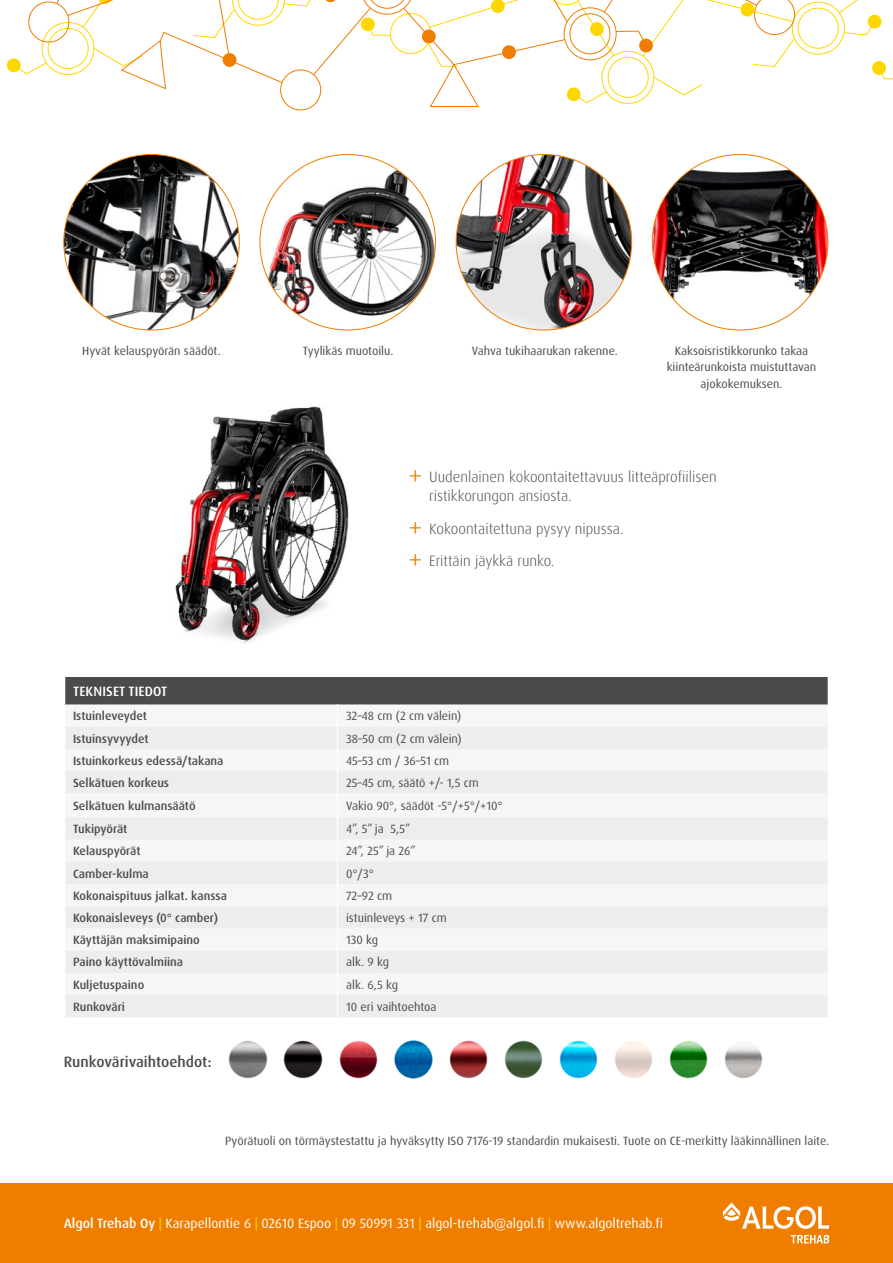
<style>
.page{position:relative;width:893px;height:1263px;background:#fff}
.page>*{position:absolute;margin:0;border:0;box-sizing:border-box;transform-origin:0 0}
.t1{font:300 15px/19.5px "Dax Pro";color:#4b4b4a}
.t2{font:500 15px "Dax Pro";color:#4b4b4a}
.t3{font:13.5px "Dax Pro";color:#fff}
.t4{font:500 13.5px "Dax Pro";letter-spacing:.01em;color:#fff}
.t5{font:12px/16.5px "Dax Pro";color:#4b4b4a;text-align:center}
.t6{font:500 12px "Dax Pro";color:#4b4b4a}
.s1{font-size:30px;color:#ef7d00}
.s2{font-weight:500}
.s3{color:#ffd700}
</style>
<div class="page">
<div style="left:0;top:1183px;width:893px;height:80px;background:#ef7d00"></div>
<svg style="left:6px;top:0;width:887px;height:111px"></svg>
<svg style="left:723px;top:1202px;width:106px;height:27px"></svg>
<svg style="left:791px;top:1235px;width:38px;height:8px"></svg>
<div style="left:65px;top:677px;width:763px;height:27px;background:#4b4b4a"></div>
<div style="left:65px;top:704px;width:763px;height:23px;background:#f6f6f6"></div>
<svg style="left:65px;top:727px;width:763px;height:290px;fill:#ededed"></svg>
<svg style="left:337px;top:704px;width:1px;height:313px"></svg>
<img style="left:615px;top:1041px;width:37px;height:37px">
<img style="left:394px;top:1040px;width:38px;height:39px">
<img style="left:669px;top:1041px;width:38px;height:38px">
<img style="left:284px;top:1040px;width:38px;height:39px">
<img style="left:504px;top:1040px;width:38px;height:39px">
<img style="left:449px;top:1040px;width:38px;height:39px">
<img style="left:339px;top:1040px;width:38px;height:39px">
<img style="left:724px;top:1044px;width:38px;height:35px">
<img style="left:229px;top:1040px;width:38px;height:39px">
<img style="left:559px;top:1040px;width:38px;height:39px">
<img style="left:64px;top:154px;width:175px;height:176px;border-radius:88px">
<img style="left:260px;top:154px;width:175px;height:176px;border-radius:88px">
<img style="left:456px;top:154px;width:176px;height:176px;border-radius:88px">
<img style="left:652px;top:154px;width:176px;height:176px;border-radius:88px">
<img style="left:175px;top:406px;width:174px;height:237px">
<p class="t5" style="left:82px;top:342px;width:140px">Hyvät kelauspyörän säädöt.</p>
<p class="t5" style="left:303px;top:342px;width:92px">Tyylikäs muotoilu.</p>
<p class="t5" style="left:472px;top:342px;width:148px">Vahva tukihaarukan rakenne.</p>
<p class="t5" style="left:667px;top:342px;width:151px">Kaksoisristikkorunko takaa kiinteärunkoista muistuttavan ajokokemuksen.</p>
<p class="t1" style="left:429px;top:467px;width:289px;text-indent:-21px"><span class="s1">+</span> Uudenlainen kokoontaitettavuus litteäprofiilisen ristikkorungon ansiosta.</p>
<p class="t1" style="left:408px;top:512px;width:217px;line-height:32.2px"><span class="s1">+</span> Kokoontaitettuna pysyy nipussa. <span class="s1">+</span> Erittäin jäykkä runko.</p>
<p class="t4" style="left:73px;top:682px;width:96px">TEKNISET TIEDOT</p>
<p class="t6" style="left:73px;top:708px;width:75px">Istuinleveydet</p>
<p class="t5" style="left:346px;top:708px;width:117px">32–48 cm (2 cm välein)</p>
<p class="t6" style="left:73px;top:731px;width:77px">Istuinsyvyydet</p>
<p class="t5" style="left:346px;top:730px;width:117px">38–50 cm (2 cm välein)</p>
<p class="t6" style="left:73px;top:753px;width:152px">Istuinkorkeus edessä/takana</p>
<p class="t5" style="left:346px;top:752px;width:105px">45–53 cm / 36–51 cm</p>
<p class="t6" style="left:73px;top:775px;width:98px">Selkätuen korkeus</p>
<p class="t5" style="left:346px;top:774px;width:134px">25–45 cm, säätö +/- 1,5 cm</p>
<p class="t6" style="left:73px;top:798px;width:124px">Selkätuen kulmansäätö</p>
<p class="t5" style="left:346px;top:798px;width:158px">Vakio 90°, säädöt -5°/+5°/+10°</p>
<p class="t6" style="left:73px;top:821px;width:56px">Tukipyörät</p>
<p class="t5" style="left:346px;top:821px;width:66px">4”, 5” ja 5,5”</p>
<p class="t6" style="left:73px;top:843px;width:69px">Kelauspyörät</p>
<p class="t5" style="left:346px;top:843px;width:71px">24”, 25” ja 26”</p>
<p class="t6" style="left:73px;top:866px;width:77px">Camber-kulma</p>
<p class="t5" style="left:346px;top:865px;width:29px">0°/3°</p>
<p class="t6" style="left:73px;top:888px;width:155px">Kokonaispituus jalkat. kanssa</p>
<p class="t5" style="left:346px;top:887px;width:48px">72–92 cm</p>
<p class="t6" style="left:73px;top:910px;width:147px">Kokonaisleveys (0° camber)</p>
<p class="t5" style="left:346px;top:910px;width:102px">istuinleveys + 17 cm</p>
<p class="t6" style="left:73px;top:932px;width:128px">Käyttäjän maksimipaino</p>
<p class="t5" style="left:346px;top:932px;width:34px">130 kg</p>
<p class="t6" style="left:73px;top:954px;width:112px">Paino käyttövalmiina</p>
<p class="t5" style="left:346px;top:954px;width:45px">alk. 9 kg</p>
<p class="t6" style="left:73px;top:977px;width:73px">Kuljetuspaino</p>
<p class="t5" style="left:346px;top:976px;width:54px">alk. 6,5 kg</p>
<p class="t6" style="left:73px;top:999px;width:53px">Runkoväri</p>
<p class="t5" style="left:346px;top:998px;width:92px">10 eri vaihtoehtoa</p>
<p class="t2" style="left:64px;top:1052px;width:149px">Runkovärivaihtoehdot:</p>
<p class="t5" style="left:225px;top:1132px;width:606px">Pyörätuoli on törmäystestattu ja hyväksytty ISO 7176-19 standardin mukaisesti. Tuote on CE-merkitty lääkinnällinen laite.</p>
<p class="t3" style="left:64px;top:1215px;width:601px"><span class="s2">Algol Trehab Oy</span> <span class="s3">|</span> Karapellontie 6 <span class="s3">|</span> 02610 Espoo <span class="s3">|</span> 09 50991 331 <span class="s3">|</span> algol-trehab@algol.fi <span class="s3">|</span> www.algoltrehab.fi</p>
</div>
